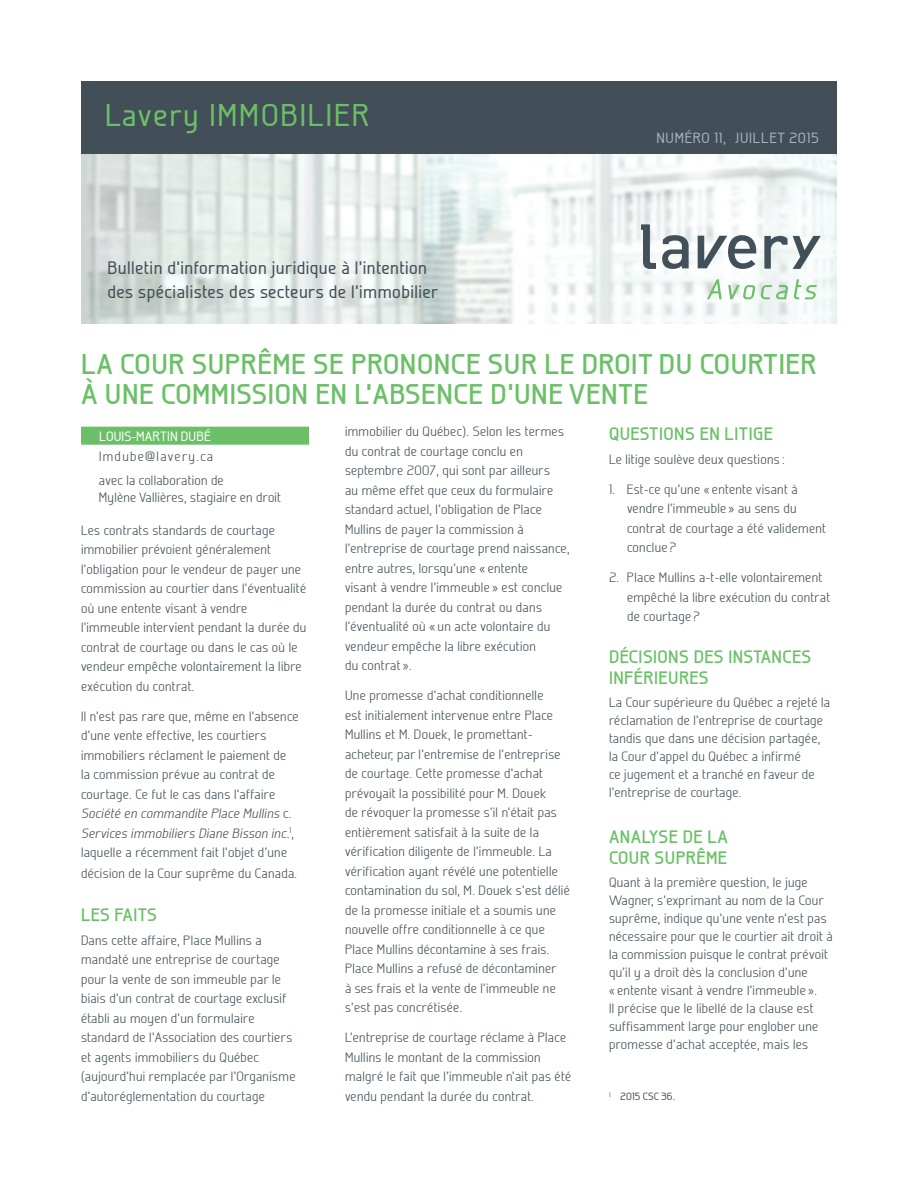
<style>
.page{position:relative;width:918px;height:1188px;background:#fff}
.page>*{position:absolute;margin:0;border:0;box-sizing:border-box;transform-origin:0 0}
.t1{font:500 31.5px "Galette";letter-spacing:.06em;color:#6bc067}
.Titre_1{font:700 28.5px/30px "Galette";letter-spacing:.02em;color:#6bc067}
.t2{font:500 18px/24px "Galette";letter-spacing:.025em;color:#424f58}
.Texte{font:700 18px/21px "Galette";letter-spacing:.025em;color:#6bc067}
.Titre_1-2{font:700 18px "Galette";letter-spacing:.025em;color:#6bc067}
.t3{font:500 14.7px "Galette";letter-spacing:.05em;color:#a7b2ba}
.Texte-2{font:300 13.5px/19.5px "Galette";letter-spacing:.025em;color:#424f58}
.Titre_1-3{font:300 13.5px "Galette";letter-spacing:.025em;color:#424f58}
.Auteur{font:500 13.5px "Galette";letter-spacing:.01em;color:#fff}
.Texte-3{font:300 13.5px "Galette";letter-spacing:.1em;color:#424f58}
.t4{font:500 10.5px "Galette";letter-spacing:.01em;color:#424f58}
.s1{color:#424f58}
.s2{font-style:italic}
</style>
<div class="page">
<img style="left:81px;top:153px;width:756px;height:171px">
<svg style="left:707px;top:279px;width:15px;height:20px"></svg>
<svg style="left:728px;top:285px;width:27px;height:14px"></svg>
<svg style="left:761px;top:285px;width:27px;height:14px"></svg>
<svg style="left:794px;top:279px;width:23px;height:20px"></svg>
<svg style="left:641px;top:224px;width:180px;height:45px"></svg>
<div style="left:81px;top:81px;width:756px;height:72px;background:#424f58"></div>
<div style="left:81px;top:427px;width:228px;height:18px;background:#6bc067"></div>
<h1 class="t1" style="left:105px;top:95px;width:523px">Lavery IMMOBILIER <span class="s1">et CONSTRUCTION</span></h1>
<p class="t3" style="left:657px;top:129px;width:164px">NUMÉRO 11, JUILLET 2015</p>
<h3 class="t2" style="left:108px;top:256px;width:333px">Bulletin d’information juridique à l’intention des spécialistes des secteurs de l’immobilier</h3>
<p class="Titre_1" style="left:81px;top:349px;width:737px">LA COUR SUPRÊME SE PRONONCE SUR LE DROIT DU COURTIER<br>À UNE COMMISSION EN L’ABSENCE D’UNE VENTE</p>
<p class="Texte-2" style="left:345px;top:422px;width:226px">immobilier du Québec). Selon les termes du contrat de courtage conclu en septembre 2007, qui sont par ailleurs<br>au même effet que ceux du formulaire standard actuel, l’obligation de Place Mullins de payer la commission à l’entreprise de courtage prend naissance, entre autres, lorsqu’une « entente<br>visant à vendre l’immeuble » est conclue pendant la durée du contrat ou dans l’éventualité où « un acte volontaire du vendeur empêche la libre exécution<br>du contrat ».</p>
<p class="Texte-2" style="left:345px;top:686px;width:226px">Une promesse d’achat conditionnelle<br>est initialement intervenue entre Place Mullins et M. Douek, le promettant&shy;acheteur, par l’entremise de l’entreprise de courtage. Cette promesse d’achat prévoyait la possibilité pour M. Douek<br>de révoquer la promesse s’il n’était pas entièrement satisfait à la suite de la vérification diligente de l’immeuble. La vérification ayant révélé une potentielle contamination du sol, M. Douek s’est délié de la promesse initiale et a soumis une nouvelle offre conditionnelle à ce que Place Mullins décontamine à ses frais.<br>Place Mullins a refusé de décontaminer<br>à ses frais et la vente de l’immeuble ne s’est pas concrétisée.</p>
<p class="Texte-2" style="left:345px;top:1028px;width:228px">L’entreprise de courtage réclame à Place Mullins le montant de la commission malgré le fait que l’immeuble n’ait pas été vendu pendant la durée du contrat.</p>
<p class="Titre_1-2" style="left:609px;top:422px;width:165px">QUESTIONS EN LITIGE</p>
<p class="Titre_1-3" style="left:609px;top:451px;width:177px">Le litige soulève deux questions :</p>
<p class="Texte-2" style="left:627px;top:479px;width:201px;text-indent:-18px">1. Est-ce qu’une « entente visant à vendre l’immeuble » au sens du contrat de courtage a été validement conclue ?</p>
<p class="Texte-2" style="left:627px;top:568px;width:205px;text-indent:-18px">2. Place Mullins a-t-elle volontairement empêché la libre exécution du contrat de courtage ?</p>
<p class="Texte" style="left:609px;top:646px;width:204px">DÉCISIONS DES INSTANCES<br>INFÉRIEURES</p>
<p class="Texte-2" style="left:609px;top:693px;width:223px;line-height:18px">La Cour supérieure du Québec a rejeté la réclamation de l’entreprise de courtage tandis que dans une décision partagée, la Cour d’appel du Québec a infirmé<br>ce jugement et a tranché en faveur de l’entreprise de courtage.</p>
<p class="Texte" style="left:609px;top:826px;width:120px">ANALYSE DE LA<br>COUR SUPRÊME</p>
<p class="Texte-2" style="left:609px;top:873px;width:225px;line-height:18px">Quant à la première question, le juge Wagner, s’exprimant au nom de la Cour suprême, indique qu’une vente n’est pas nécessaire pour que le courtier ait droit à la commission puisque le contrat prévoit qu’il y a droit dès la conclusion d’une<br>« entente visant à vendre l’immeuble ».<br>Il précise que le libellé de la clause est suffisamment large pour englober une promesse d’achat acceptée, mais les</p>
<p class="Auteur" style="left:99px;top:428px;width:113px">LOUIS-MARTIN DUBÉ</p>
<p class="Texte-3" style="left:99px;top:449px;width:116px">lmdube@lavery.ca</p>
<p class="Texte-2" style="left:99px;top:472px;width:184px;line-height:16.5px">avec la collaboration de<br>Mylène Vallières, stagiaire en droit</p>
<p class="Texte-2" style="left:81px;top:520px;width:227px">Les contrats standards de courtage immobilier prévoient généralement l’obligation pour le vendeur de payer une commission au courtier dans l’éventualité où une entente visant à vendre l’immeuble intervient pendant la durée du contrat de courtage ou dans le cas où le vendeur empêche volontairement la libre exécution du contrat.</p>
<p class="Texte-2" style="left:81px;top:706px;width:219px">Il n’est pas rare que, même en l’absence d’une vente effective, les courtiers immobiliers réclament le paiement de la commission prévue au contrat de courtage. Ce fut le cas dans l’affaire <span class="s2">Société en commandite Place Mullins</span> c.<br><span class="s2">Services immobiliers Diane Bisson inc.</span><sup>1</sup>, laquelle a récemment fait l’objet d’une</p>
<p class="Texte-2" style="left:81px;top:863px;width:218px">décision de la Cour suprême du Canada.</p>
<p class="Titre_1-2" style="left:81px;top:903px;width:77px">LES FAITS</p>
<p class="Texte-2" style="left:81px;top:930px;width:216px">Dans cette affaire, Place Mullins a mandaté une entreprise de courtage pour la vente de son immeuble par le biais d’un contrat de courtage exclusif établi au moyen d’un formulaire standard de l’Association des courtiers et agents immobiliers du Québec (aujourd’hui remplacée par l’Organisme d’autoréglementation du courtage</p>
<p class="t4" style="left:609px;top:1090px;width:67px"><sup>1</sup> 2015 CSC 36.</p>
</div>
